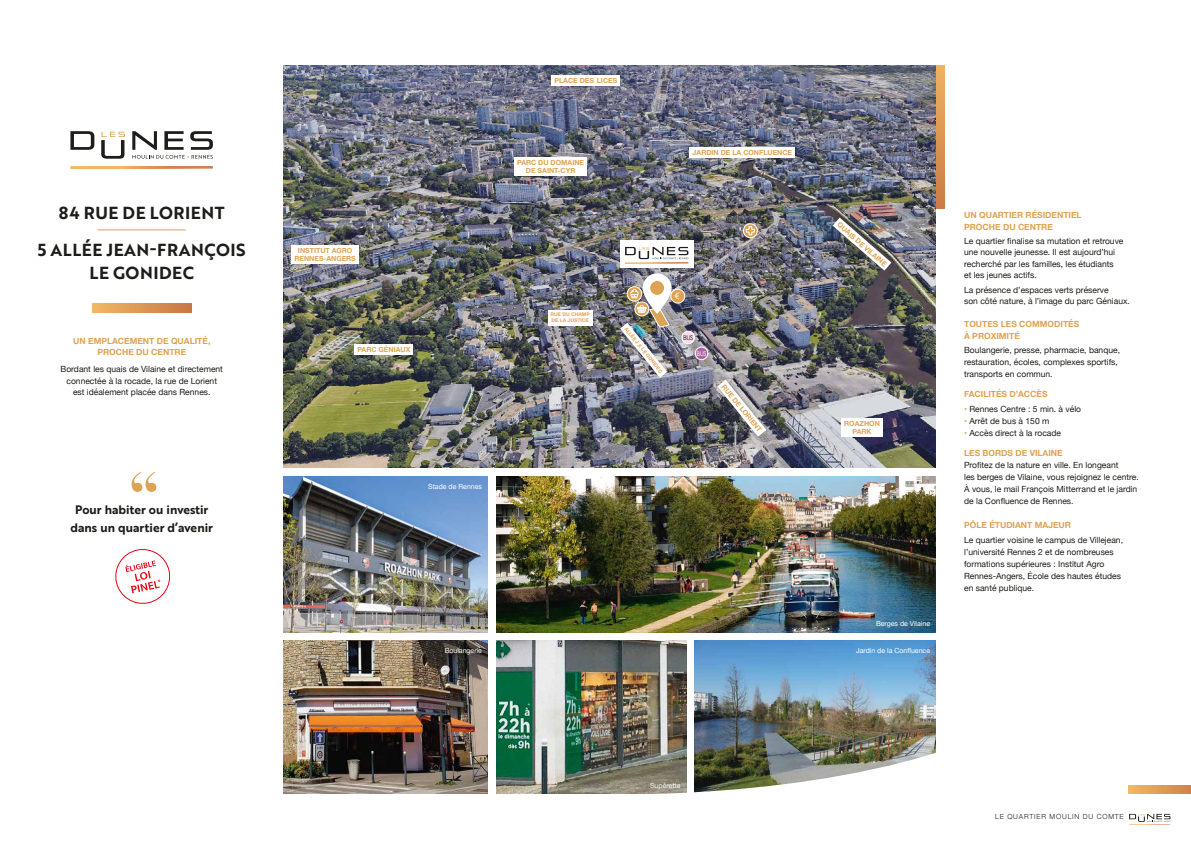
<style>
.page{position:relative;width:1191px;height:842px;background:#fff}
.page>*{position:absolute;margin:0;border:0;box-sizing:border-box;transform-origin:0 0}
.t1{font:700 64px "Didot";color:#dda253}
.t2{font:17px/37.2px "Brother 1816 Bold";letter-spacing:.03em;color:#1d1d1b;text-align:center}
.t3{font:12px/18px "Brother 1816 Bold";color:#1d1d1b;text-align:center}
.t4{font:8.8px "Century Gothic Std";color:#fff}
.t5{font:8.5px/12px "Helvetica Neue";color:#1d1d1b}
.t6{font:700 8.5px/11.5px "Helvetica Neue";color:#dda253}
.t7{font:7.6px "Brother 1816 Regular";color:#e30613}
.t8{font:700 7px/8px "Helvetica Neue";color:#dda253;text-align:center}
.t9{font:7px "Helvetica Neue";color:#fff}
.t10{font:300 7px "Helvetica Neue";letter-spacing:.11em;color:#1d1d1b}
.t11{font:6.5px "Century Gothic Std";color:#1d1d1b}
.t12{font:6.5px "Century Gothic Std";color:#fff}
.t13{font:700 5px/5.9px "Helvetica Neue";color:#dda253}
.s1{color:#dda253}
</style>
<div class="page">
<img style="left:283px;top:641px;width:205px;height:153px">
<img style="left:283px;top:476px;width:205px;height:156px">
<img style="left:496px;top:476px;width:439px;height:156px">
<img style="left:694px;top:641px;width:241px;height:55px">
<img style="left:496px;top:641px;width:190px;height:153px">
<svg style="left:70px;top:131px;width:24px;height:19px"></svg>
<svg style="left:101px;top:132px;width:24px;height:27px"></svg>
<svg style="left:132px;top:131px;width:81px;height:28px"></svg>
<svg style="left:70px;top:166px;width:143px;height:3px"></svg>
<img style="left:595px;top:696px;width:341px;height:98px">
<hr style="left:98px;top:230px;width:88px;height:1px;background:#dda253">
<svg style="left:1129px;top:814px;width:41px;height:11px"></svg>
<svg style="left:1128px;top:785px;width:63px;height:9px"></svg>
<svg style="left:92px;top:304px;width:99px;height:8px"></svg>
<svg style="left:935px;top:65px;width:9px;height:143px"></svg>
<img style="left:283px;top:65px;width:652px;height:403px">
<div style="left:355px;top:345px;width:58px;height:10px;background:#fff"></div>
<div style="left:291px;top:245px;width:68px;height:19px;background:#fff"></div>
<div style="left:551px;top:75px;width:69px;height:11px;background:#fff"></div>
<svg style="left:717px;top:380px;width:49px;height:57px"></svg>
<div style="left:547px;top:310px;width:45px;height:15px;background:#fff"></div>
<img style="left:832px;top:218px;width:59px;height:53px">
<div style="left:841px;top:418px;width:42px;height:19px;background:#fff"></div>
<div style="left:514px;top:157px;width:73px;height:19px;background:#fff"></div>
<svg style="left:627px;top:287px;width:14px;height:14px"></svg>
<div style="left:626px;top:286px;width:16px;height:16px;border:1px solid #fff;border-radius:50%"></div>
<svg style="left:630px;top:289px;width:9px;height:9px"></svg>
<svg style="left:743px;top:224px;width:14px;height:14px"></svg>
<div style="left:743px;top:223px;width:15px;height:15px;border:1px solid #fff;border-radius:50%"></div>
<svg style="left:746px;top:226px;width:8px;height:9px"></svg>
<div style="left:671px;top:289px;width:14px;height:14px;background:#dda253;border-radius:50%"></div>
<div style="left:670px;top:289px;width:15px;height:15px;border:1px solid #fff;border-radius:50%"></div>
<div style="left:634px;top:301px;width:15px;height:15px;border:1px solid #fff;border-radius:50%"></div>
<div style="left:690px;top:148px;width:105px;height:10px;background:#fff"></div>
<div style="left:682px;top:331px;width:12px;height:13px;background:#fadceb;border-radius:50%"></div>
<div style="left:681px;top:331px;width:13px;height:13px;border:1px solid #fff;border-radius:50%"></div>
<div style="left:695px;top:347px;width:13px;height:13px;background:#ac63a5;border-radius:50%"></div>
<div style="left:695px;top:347px;width:13px;height:13px;border:1px solid #fff;border-radius:50%"></div>
<img style="left:620px;top:305px;width:50px;height:73px">
<div style="left:620px;top:240px;width:74px;height:28px;background:#fff"></div>
<svg style="left:625px;top:247px;width:63px;height:12px"></svg>
<svg style="left:625px;top:262px;width:63px;height:2px"></svg>
<svg style="left:642px;top:273px;width:29px;height:41px"></svg>
<div style="left:650px;top:281px;width:14px;height:14px;background:#dda253;border-radius:50%"></div>
<svg style="left:115px;top:549px;width:56px;height:55px"></svg>
<h2 class="t2" style="left:38px;top:193px;width:209px">84 RUE DE LORIENT<br>5 ALLÉE JEAN-FRANÇOIS</h2>
<h2 class="t2" style="left:90px;top:253px;width:106px">LE GONIDEC</h2>
<p class="t6" style="left:73px;top:335px;width:139px;text-align:center">UN EMPLACEMENT DE QUALITÉ,<br>PROCHE DU CENTRE</p>
<p class="t5" style="left:61px;top:364px;width:164px;line-height:11.5px;text-align:center">Bordant les quais de Vilaine et directement connectée à la rocade, la rue de Lorient est idéalement placée dans Rennes.</p>
<h1 class="t1" style="left:128px;top:456px;width:33px">‘‘</h1>
<h3 class="t3" style="left:70px;top:500px;width:144px">Pour habiter ou investir dans un quartier d’avenir</h3>
<p class="t7" style="left:158px;top:577px;width:5px">*</p>
<p class="t8" style="left:294px;top:247px;width:63px">INSTITUT AGRO<br>RENNES-ANGERS</p>
<p class="t8" style="left:357px;top:346px;width:54px">PARC GÉNIAUX</p>
<p class="t9" style="left:428px;top:481px;width:55px">Stade de Rennes</p>
<p class="t8" style="left:554px;top:77px;width:64px">PLACE DES LICES</p>
<p class="t8" style="left:517px;top:158px;width:68px">PARC DU DOMAINE<br>DE SAINT-CYR</p>
<p class="t8" style="left:692px;top:149px;width:101px">JARDIN DE LA CONFLUENCE</p>
<p class="t13" style="left:550px;top:312px;width:41px">RUE DU CHAMP<br>DE LA JUSTICE</p>
<p class="t13" style="left:627px;top:326px;width:59px;rotate:51deg">ALLÉE J.F. LE GONIDEC</p>
<p class="t4" style="left:675px;top:291px;width:6px">€</p>
<p class="t11" style="left:683px;top:334px;width:12px">BUS</p>
<p class="t12" style="left:696px;top:350px;width:12px">BUS</p>
<p class="t8" style="left:726px;top:383px;width:61px;rotate:51deg">RUE DE LORIENT</p>
<p class="t9" style="left:445px;top:645px;width:39px">Boulangerie</p>
<p class="t8" style="left:841px;top:221px;width:64px;rotate:41deg">QUAIS DE VILAINE</p>
<p class="t8" style="left:844px;top:420px;width:37px">ROAZHON<br>PARK</p>
<p class="t9" style="left:876px;top:619px;width:55px">Berges de Vilaine</p>
<p class="t9" style="left:856px;top:645px;width:75px">Jardin de la Confluence</p>
<p class="t6" style="left:964px;top:209px;width:119px">UN QUARTIER RÉSIDENTIEL<br>PROCHE DU CENTRE</p>
<p class="t5" style="left:964px;top:236px;width:161px;line-height:11.5px">Le quartier finalise sa mutation et retrouve une nouvelle jeunesse. Il est aujourd’hui recherché par les familles, les étudiants<br>et les jeunes actifs.</p>
<p class="t5" style="left:964px;top:284px;width:167px;line-height:11.5px">La présence d’espaces verts préserve<br>son côté nature, à l’image du parc Géniaux.</p>
<p class="t6" style="left:964px;top:319px;width:117px">TOUTES LES COMMODITÉS<br>À PROXIMITÉ</p>
<p class="t5" style="left:964px;top:345px;width:157px">Boulangerie, presse, pharmacie, banque, restauration, écoles, complexes sportifs, transports en commun.</p>
<p class="t6" style="left:964px;top:389px;width:85px">FACILITÉS D’ACCÈS</p>
<p class="t5" style="left:964px;top:404px;width:118px"><span class="s1">•</span> Rennes Centre : 5 min. à vélo</p>
<p class="t5" style="left:964px;top:416px;width:87px"><span class="s1">•</span> Arrêt de bus à 150 m</p>
<p class="t5" style="left:964px;top:428px;width:98px"><span class="s1">•</span> Accès direct à la rocade</p>
<p class="t6" style="left:964px;top:448px;width:100px">LES BORDS DE VILAINE</p>
<p class="t5" style="left:964px;top:460px;width:176px">Profitez de la nature en ville. En longeant<br>les berges de Vilaine, vous rejoignez le centre.<br>À vous, le mail François Mitterrand et le jardin de la Confluence de Rennes.</p>
<p class="t6" style="left:964px;top:519px;width:108px">PÔLE ÉTUDIANT MAJEUR</p>
<p class="t5" style="left:964px;top:534px;width:160px">Le quartier voisine le campus de Villejean, l’université Rennes 2 et de nombreuses formations supérieures : Institut Agro Rennes-Angers, École des hautes études en santé publique.</p>
<p class="t9" style="left:650px;top:780px;width:32px">Supérette</p>
<p class="t10" style="left:995px;top:811px;width:130px">LE QUARTIER MOULIN DU COMTE</p>
</div>
